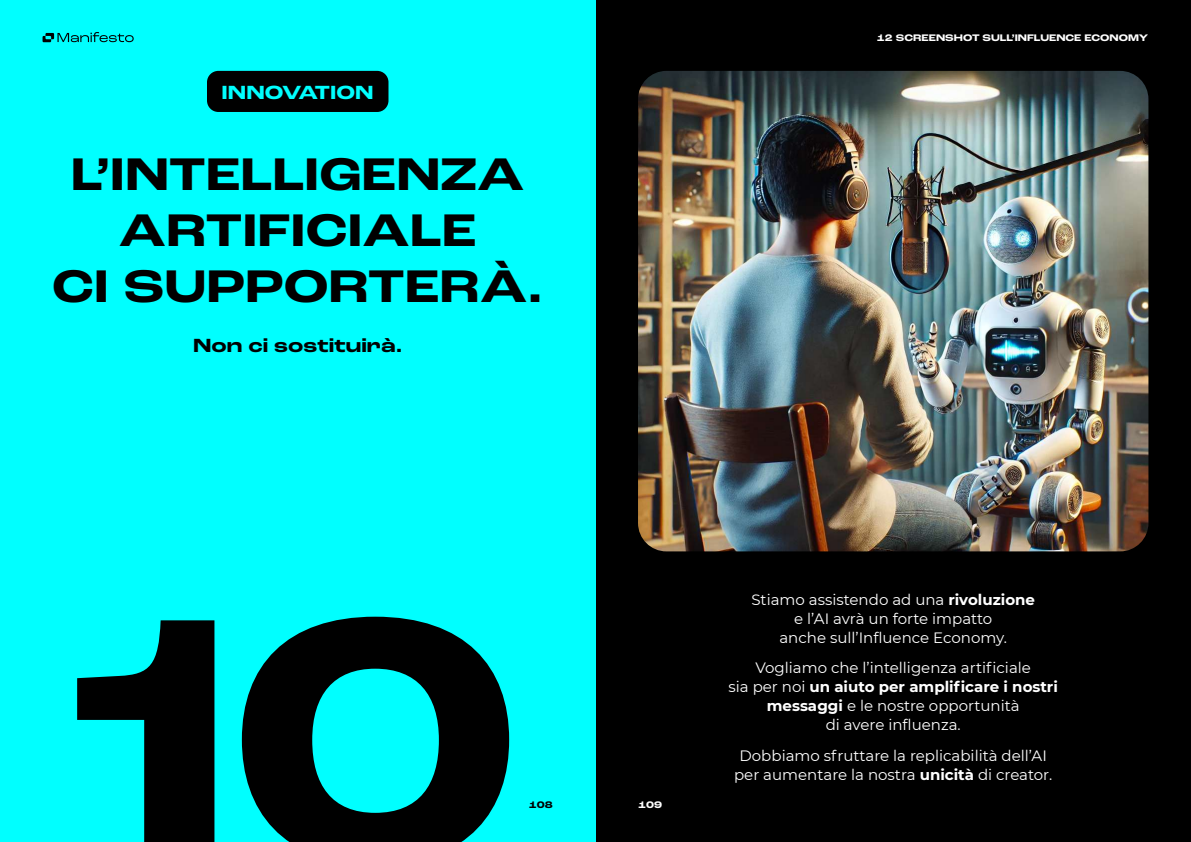
<style>
.page{position:relative;width:1191px;height:842px;background:#fff}
.page>*{position:absolute;margin:0;border:0;box-sizing:border-box;transform-origin:0 0}
.t1{font:700 expanded 366px "Roc Grotesk";color:#000}
.t2{font:700 expanded 48px/56px "Roc Grotesk";color:#000;text-align:center}
.t3{font:700 expanded 20px "Roc Grotesk";color:#000}
.t4{font:700 expanded 20px "Roc Grotesk";color:#0ff}
.t5{font:15px/19px "Montserrat";color:#fff;text-align:center}
.t6{font:700 expanded 10px "Roc Grotesk";color:#fff}
.t7{font:700 expanded 10px "Roc Grotesk";color:#000}
.s1{font-weight:700}
</style>
<div class="page">
<div style="left:595px;top:0;width:596px;height:842px;background:#000"></div>
<div style="left:0;top:0;width:595px;height:842px;background:#0ff"></div>
<div style="left:207px;top:71px;width:181px;height:41px;background:#000;border-radius:11px"></div>
<img style="left:638px;top:71px;width:510px;height:480px">
<svg style="left:43px;top:32px;width:91px;height:10px"></svg>
<h3 class="t4" style="left:222px;top:80px;width:153px">INNOVATION</h3>
<h2 class="t2" style="left:52px;top:147px;width:493px">L’INTELLIGENZA<br>ARTIFICIALE<br>CI SUPPORTERÀ.</h2>
<h3 class="t3" style="left:193px;top:333px;width:211px">Non ci sostituirà.</h3>
<p class="t6" style="left:877px;top:31px;width:273px">12 SCREENSHOT SULL’INFLUENCE ECONOMY</p>
<h1 class="t1" style="left:73px;top:514px;width:450px">10</h1>
<p class="t7" style="left:529px;top:799px;width:25px">108</p>
<p class="t6" style="left:638px;top:799px;width:25px">109</p>
<p class="t5" style="left:751px;top:589px;width:285px">Stiamo assistendo ad una <span class="s1">rivoluzione </span>e l’AI avrà un forte impatto<br>anche sull’Influence Economy.</p>
<p class="t5" style="left:728px;top:658px;width:331px">Vogliamo che l’intelligenza artificiale<br>sia per noi <span class="s1">un aiuto per amplificare i nostri messaggi</span> e le nostre opportunità<br>di avere influenza.</p>
<p class="t5" style="left:734px;top:745px;width:320px">Dobbiamo sfruttare la replicabilità dell’AI per aumentare la nostra <span class="s1">unicità</span> di creator.</p>
</div>
